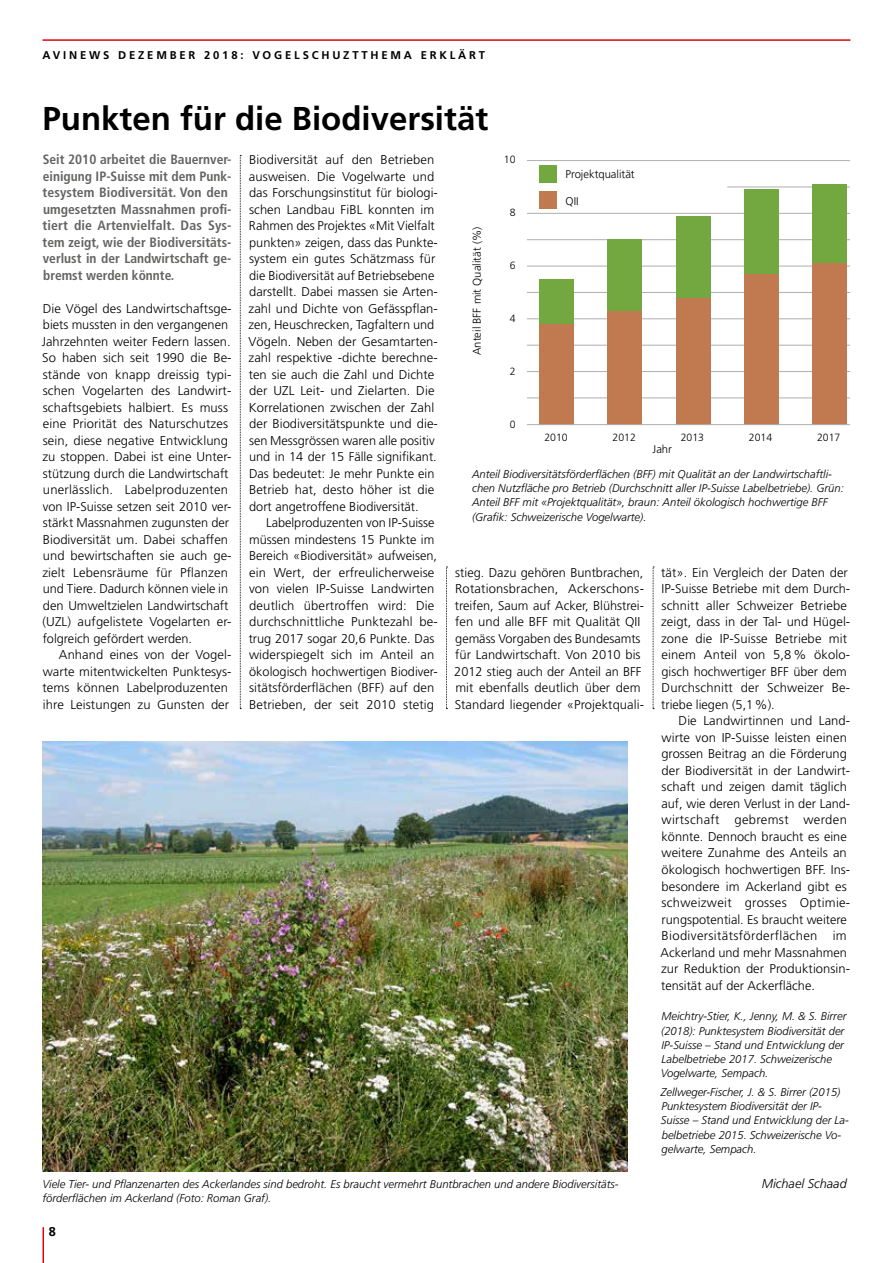
<style>
.page{position:relative;width:893px;height:1263px;background:#fff}
.page>*{position:absolute;margin:0;border:0;box-sizing:border-box;transform-origin:0 0}
.t1{font:700 33px "Frutiger";color:#000}
.t2{font:700 condensed 13.5px/16.5px "Frutiger";color:#636362}
.t3{font:300 12.75px/16.5px "Frutiger";letter-spacing:.005em;color:#000}
.t4{font:italic 300 12.75px "Frutiger";color:#000}
.t5{font:700 12.75px "Frutiger";color:#000}
.t6{font:italic 300 11.25px/14.2px "Frutiger";color:#000}
.t7{font:300 11.25px "Frutiger";color:#000}
.t8{font:700 11.25px "Frutiger";letter-spacing:.25em;color:#000}
.t9{font:300 10.5px "Frutiger";color:#000}
</style>
<div class="page">
<hr style="left:43px;top:1227px;width:1px;height:36px;background:#e3000f">
<hr style="left:43px;top:39px;width:807px;height:2px;background:#e3000f">
<img style="left:43px;top:742px;width:584px;height:429px">
<hr style="left:527px;top:239px;width:323px;height:1px;background:#adaeae">
<hr style="left:527px;top:213px;width:323px;height:1px;background:#adaeae">
<hr style="left:727px;top:187px;width:123px;height:1px;background:#adaeae">
<hr style="left:527px;top:160px;width:323px;height:1px;background:#adaeae">
<hr style="left:527px;top:266px;width:323px;height:1px;background:#adaeae">
<hr style="left:527px;top:292px;width:323px;height:1px;background:#adaeae">
<hr style="left:527px;top:319px;width:323px;height:1px;background:#adaeae">
<hr style="left:527px;top:345px;width:323px;height:1px;background:#adaeae">
<hr style="left:527px;top:371px;width:323px;height:1px;background:#adaeae">
<hr style="left:527px;top:398px;width:323px;height:1px;background:#adaeae">
<div style="left:540px;top:324px;width:34px;height:100px;background:#c17a4f"></div>
<div style="left:540px;top:279px;width:34px;height:45px;background:#73a73f"></div>
<div style="left:540px;top:165px;width:17px;height:17px;background:#73a73f"></div>
<div style="left:540px;top:192px;width:17px;height:17px;background:#c17a4f"></div>
<div style="left:812px;top:184px;width:34px;height:79px;background:#73a73f"></div>
<div style="left:744px;top:189px;width:34px;height:85px;background:#73a73f"></div>
<div style="left:676px;top:216px;width:34px;height:82px;background:#73a73f"></div>
<div style="left:608px;top:240px;width:34px;height:71px;background:#73a73f"></div>
<div style="left:608px;top:311px;width:34px;height:113px;background:#c17a4f"></div>
<div style="left:676px;top:298px;width:34px;height:126px;background:#c17a4f"></div>
<div style="left:744px;top:274px;width:34px;height:150px;background:#c17a4f"></div>
<div style="left:812px;top:263px;width:34px;height:161px;background:#c17a4f"></div>
<hr style="left:527px;top:424px;width:323px;height:1px;background:#adaeae">
<svg style="left:240px;top:155px;width:1px;height:554px"></svg>
<svg style="left:446px;top:567px;width:1px;height:142px"></svg>
<svg style="left:653px;top:567px;width:1px;height:142px"></svg>
<p class="t8" style="left:43px;top:49px;width:444px">AVINEWS DEZEMBER 2018: VOGELSCHUZTTHEMA ERKLÄRT</p>
<h1 class="t1" style="left:43px;top:99px;width:447px">Punkten für die Biodiversität</h1>
<p class="t2" style="left:43px;top:151px;width:190px">Seit 2010 arbeitet die Bauernver&shy;einigung IP-Suisse mit dem Punk&shy;tesystem Biodiversität. Von den umgesetzten Massnahmen profi&shy;tiert die Artenvielfalt. Das Sys&shy;tem zeigt, wie der Biodiversitäts&shy;verlust in der Landwirtschaft ge&shy;bremst werden könnte.</p>
<p class="t3" style="left:42px;top:300px;width:191px">Die Vögel des Landwirtschaftsge&shy;biets mussten in den vergangenen Jahrzehnten weiter Federn lassen.<br>So haben sich seit 1990 die Be&shy;stände von knapp dreissig typi&shy;schen Vogelarten des Landwirt&shy;schaftsgebiets halbiert. Es muss eine Priorität des Naturschutzes sein, diese negative Entwicklung zu stoppen. Dabei ist eine Unter&shy;stützung durch die Landwirtschaft unerlässlich. Labelproduzenten von IP-Suisse setzen seit 2010 ver&shy;stärkt Massnahmen zugunsten der Biodiversität um. Dabei schaffen und bewirtschaften sie auch ge&shy;zielt Lebensräume für Pflanzen und Tiere. Dadurch können viele in den Umweltzielen Landwirtschaft (UZL) aufgelistete Vogelarten er&shy;folgreich gefördert werden.</p>
<p class="t3" style="left:43px;top:647px;width:191px;text-indent:16px">Anhand eines von der Vogel&shy;warte mitentwickelten Punktesys&shy;tems können Labelproduzenten ihre Leistungen zu Gunsten der</p>
<p class="t3" style="left:249px;top:152px;width:191px">Biodiversität auf den Betrieben ausweisen. Die Vogelwarte und das Forschungsinstitut für biologi&shy;schen Landbau FiBL konnten im Rahmen des Projektes «Mit Vielfalt punkten» zeigen, dass das Punkte&shy;system ein gutes Schätzmass für die Biodiversität auf Betriebsebene darstellt. Dabei massen sie Arten&shy;zahl und Dichte von Gefässpflan&shy;zen, Heuschrecken, Tagfaltern und Vögeln. Neben der Gesamtarten&shy;zahl respektive -dichte berechne&shy;ten sie auch die Zahl und Dichte der UZL Leit- und Zielarten. Die Korrelationen zwischen der Zahl der Biodiversitätspunkte und die&shy;sen Messgrössen waren alle positiv und in 14 der 15 Fälle signifikant.<br>Das bedeutet: Je mehr Punkte ein Betrieb hat, desto höher ist die dort angetroffene Biodiversität.</p>
<p class="t3" style="left:249px;top:515px;width:190px;text-indent:17px">Labelproduzenten von IP-Suisse müssen mindestens 15 Punkte im Bereich «Biodiversität» aufweisen, ein Wert, der erfreulicherweise von vielen IP-Suisse Landwirten deutlich übertroffen wird: Die durchschnittliche Punktezahl be&shy;trug 2017 sogar 20,6 Punkte. Das widerspiegelt sich im Anteil an ökologisch hochwertigen Biodiver&shy;sitätsförderflächen (BFF) auf den Betrieben, der seit 2010 stetig</p>
<p class="t9" style="left:504px;top:154px;width:13px">10</p>
<p class="t7" style="left:566px;top:168px;width:71px">Projektqualität</p>
<p class="t7" style="left:566px;top:194px;width:15px">QII</p>
<p class="t9" style="left:510px;top:207px;width:7px">8</p>
<p class="t7" style="left:471px;top:355px;width:130px;rotate:-90deg">Anteil BFF mit Qualität (%)</p>
<p class="t9" style="left:510px;top:259px;width:7px">6</p>
<p class="t9" style="left:510px;top:312px;width:7px">4</p>
<p class="t9" style="left:510px;top:365px;width:7px">2</p>
<p class="t9" style="left:510px;top:418px;width:7px">0</p>
<p class="t9" style="left:544px;top:431px;width:25px">2010</p>
<p class="t9" style="left:613px;top:431px;width:25px">2012</p>
<p class="t9" style="left:681px;top:431px;width:25px">2013</p>
<p class="t9" style="left:749px;top:431px;width:25px">2014</p>
<p class="t9" style="left:817px;top:431px;width:25px">2017</p>
<p class="t7" style="left:653px;top:443px;width:21px">Jahr</p>
<p class="t6" style="left:472px;top:467px;width:373px">Anteil Biodiversitätsförderflächen (BFF) mit Qualität an der Landwirtschaftli&shy;chen Nutzfläche pro Betrieb (Durchschnitt aller IP-Suisse Labelbetriebe). Grün:<br>Anteil BFF mit «Projektqualität», braun: Anteil ökologisch hochwertige BFF (Grafik: Schweizerische Vogelwarte).</p>
<p class="t3" style="left:454px;top:564px;width:191px">stieg. Dazu gehören Buntbrachen, Rotationsbrachen, Ackerschons&shy;treifen, Saum auf Acker, Blühstrei&shy;fen und alle BFF mit Qualität QII gemäss Vorgaben des Bundesamts für Landwirtschaft. Von 2010 bis 2012 stieg auch der Anteil an BFF mit ebenfalls deutlich über dem Standard liegender «Projektquali-</p>
<p class="t3" style="left:661px;top:564px;width:191px">tät». Ein Vergleich der Daten der<br>IP-Suisse Betriebe mit dem Durch&shy;schnitt aller Schweizer Betriebe zeigt, dass in der Tal- und Hügel&shy;zone die IP-Suisse Betriebe mit einem Anteil von 5,8% ökolo&shy;gisch hochwertiger BFF über dem<br>Durchschnitt der Schweizer Be&shy;triebe liegen (5,1%).</p>
<p class="t3" style="left:661px;top:713px;width:191px;text-indent:18px">Die Landwirtinnen und Land&shy;wirte von IP-Suisse leisten einen grossen Beitrag an die Förderung der Biodiversität in der Landwirt&shy;schaft und zeigen damit täglich auf, wie deren Verlust in der Land&shy;wirtschaft gebremst werden könnte. Dennoch braucht es eine weitere Zunahme des Anteils an ökologisch hochwertigen BFF. Ins&shy;besondere im Ackerland gibt es schweizweit grosses Optimie&shy;rungspotential. Es braucht weitere<br>Biodiversitätsförderflächen im<br>Ackerland und mehr Massnahmen zur Reduktion der Produktionsin&shy;tensität auf der Ackerfläche.</p>
<p class="t6" style="left:661px;top:1009px;width:187px">Meichtry-Stier, K., Jenny, M. &amp; S. Birrer (2018): Punktesystem Biodiversität der IP-Suisse – Stand und Entwicklung der Labelbetriebe 2017. Schweizerische Vogelwarte, Sempach.</p>
<p class="t6" style="left:661px;top:1085px;width:190px">Zellweger-Fischer, J. &amp; S. Birrer (2015)<br>Punktesystem Biodiversität der IP-Suisse – Stand und Entwicklung der La&shy;belbetriebe 2015. Schweizerische Vo&shy;gelwarte, Sempach.</p>
<p class="t4" style="left:762px;top:1176px;width:87px">Michael Schaad</p>
<p class="t6" style="left:43px;top:1176px;width:578px">Viele Tier- und Pflanzenarten des Ackerlandes sind bedroht. Es braucht vermehrt Buntbrachen und andere Biodiversitäts&shy;förderflächen im Ackerland (Foto: Roman Graf).</p>
<p class="t5" style="left:49px;top:1224px;width:9px">8</p>
</div>
